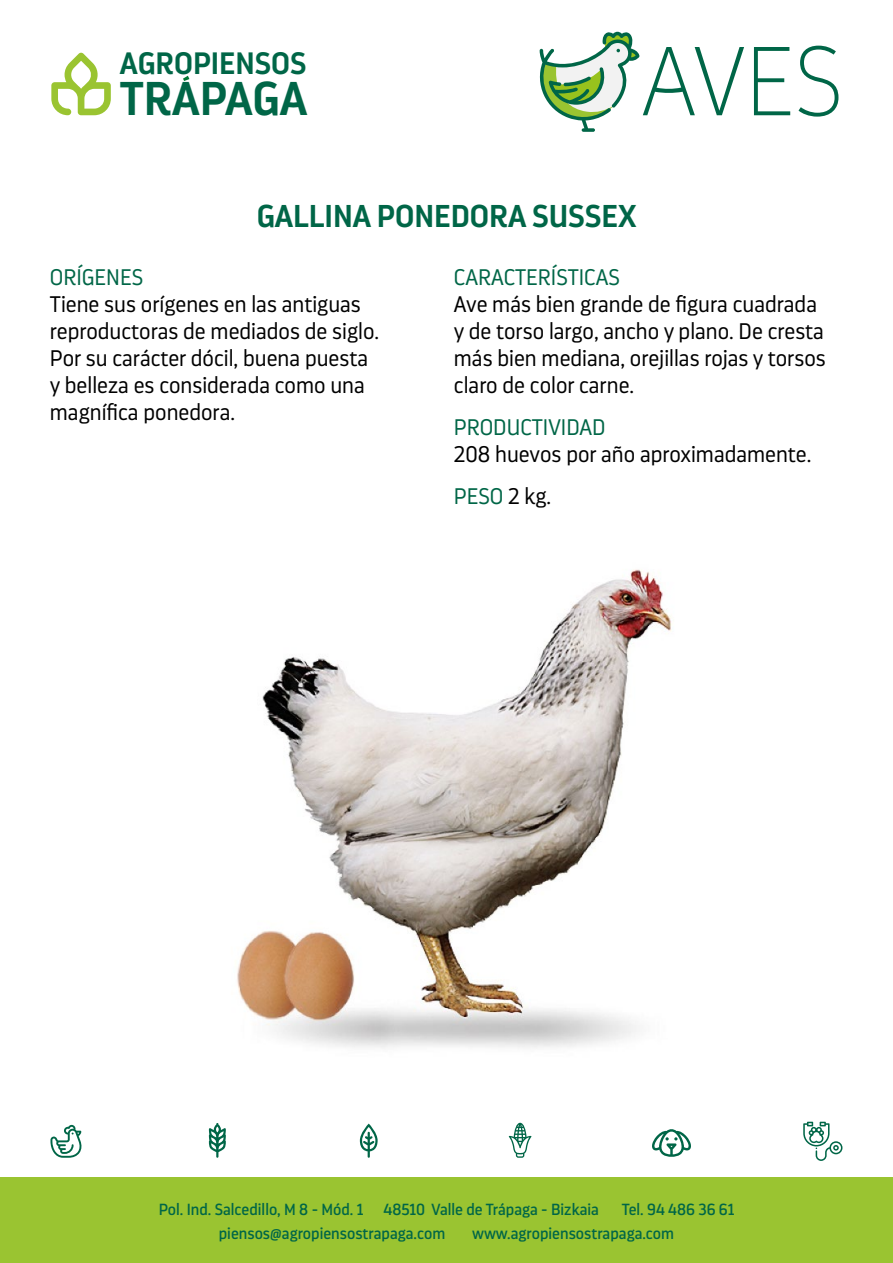
<style>
.page{position:relative;width:893px;height:1263px;background:#fff}
.page>*{position:absolute;margin:0;border:0;box-sizing:border-box;transform-origin:0 0}
.t1{font:100 97.5px "Darwin Pro";color:#006647}
.t2{font:600 47.25px "Darwin Pro";color:#006647}
.t3{font:600 31.5px "Darwin Pro";color:#006647}
.t4{font:600 30.9px "Darwin Pro";color:#006647}
.t5{font:300 22.5px/27px "Darwin Pro";color:#000}
.t6{font:300 22.5px "Darwin Pro";color:#006647}
.t7{font:16.05px "Darwin Pro";color:#006647}
.s1{color:#006647}
</style>
<div class="page">
<div style="left:0;top:1178px;width:893px;height:85px;background:#9ac431"></div>
<svg style="left:51px;top:53px;width:60px;height:62px"></svg>
<svg style="left:183px;top:76px;width:6px;height:5px"></svg>
<svg style="left:360px;top:1123px;width:18px;height:35px"></svg>
<svg style="left:50px;top:1125px;width:32px;height:33px"></svg>
<svg style="left:509px;top:1123px;width:22px;height:35px"></svg>
<svg style="left:652px;top:1129px;width:39px;height:28px"></svg>
<svg style="left:209px;top:1123px;width:17px;height:35px"></svg>
<svg style="left:803px;top:1122px;width:39px;height:39px"></svg>
<svg style="left:539px;top:32px;width:100px;height:100px"></svg>
<img style="left:237px;top:569px;width:435px;height:479px">
<h3 class="t4" style="left:120px;top:43px;width:188px">AGROPIENSOS</h3>
<h2 class="t2" style="left:120px;top:66px;width:189px">TRAPAGA</h2>
<h1 class="t1" style="left:642px;top:20px;width:202px">AVES</h1>
<h3 class="t3" style="left:257px;top:194px;width:381px">GALLINA PONEDORA SUSSEX</h3>
<p class="t6" style="left:50px;top:262px;width:95px">ORÍGENES</p>
<p class="t5" style="left:50px;top:290px;width:331px">Tiene sus orígenes en las antiguas reproductoras de mediados de siglo.<br>Por su carácter dócil, buena puesta y belleza es considerada como una magnífica ponedora.</p>
<p class="t6" style="left:454px;top:262px;width:167px">CARACTERÍSTICAS</p>
<p class="t5" style="left:454px;top:290px;width:373px">Ave más bien grande de figura cuadrada y de torso largo, ancho y plano. De cresta más bien mediana, orejillas rojas y torsos claro de color carne.</p>
<p class="t6" style="left:454px;top:412px;width:153px">PRODUCTIVIDAD</p>
<p class="t5" style="left:454px;top:432px;width:359px;line-height:42px">208 huevos por año aproximadamente.<br><span class="s1">PESO</span> 2 kg.</p>
<p class="t7" style="left:159px;top:1199px;width:442px">Pol. Ind. Salcedillo, M 8 - Mód. 1 48510 Valle de Trápaga - Bizkaia</p>
<p class="t7" style="left:622px;top:1199px;width:114px">Tel. 94 486 36 61</p>
<p class="t7" style="left:219px;top:1223px;width:228px">piensos@agropiensostrapaga.com</p>
<p class="t7" style="left:472px;top:1223px;width:204px">www.agropiensostrapaga.com</p>
</div>
